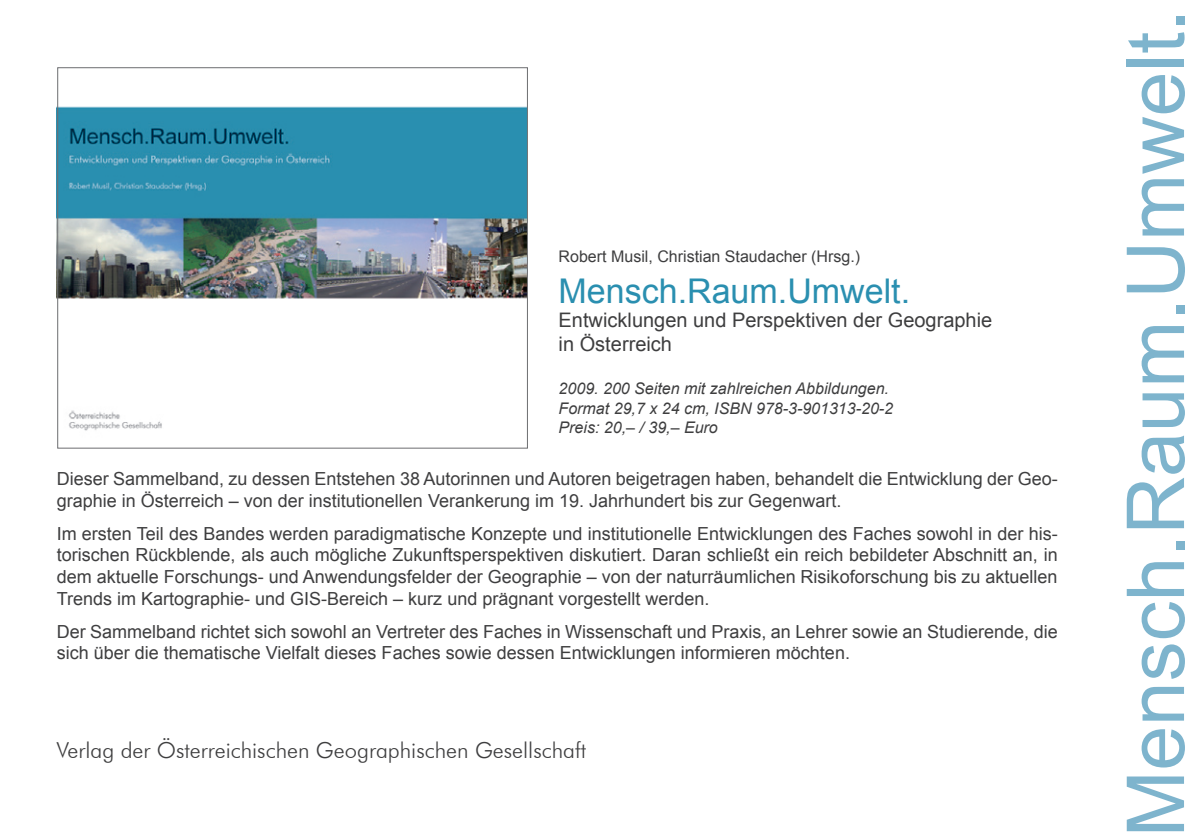
<style>
.page{position:relative;width:1191px;height:840px;background:#fff}
.page>*{position:absolute;margin:0;border:0;box-sizing:border-box;transform-origin:0 0}
.t1{font:80px "Arial";color:#7eb4cd}
.t2{font:34px "Arial";color:#2a8fb0}
.t3{font:300 22px "Futura BT";color:#3e3e3f}
.t4{font:20px/24px "Arial";color:#3e3e3f}
.t5{font:18px/21.6px "Arial";color:#3e3e3f}
.t6{font:italic 16px/19.2px "Arial";color:#3e3e3f}
.t7{font:16px "Arial";color:#3e3e3f}
</style>
<div class="page">
<img style="left:59px;top:106px;width:467px;height:325px">
<p class="t7" style="left:558px;top:246px;width:303px">Robert Musil, Christian Staudacher (Hrsg.)</p>
<h2 class="t2" style="left:558px;top:269px;width:353px">Mensch.Raum.Umwelt.</h2>
<p class="t4" style="left:558px;top:308px;width:435px">Entwicklungen und Perspektiven der Geographie in Österreich</p>
<p class="t6" style="left:558px;top:379px;width:336px">2009. 200 Seiten mit zahlreichen Abbildungen.<br>Format 29,7 x 24 cm, ISBN 978-3-901313-20-2<br>Preis: 20,– / 39,– Euro</p>
<p class="t5" style="left:57px;top:468px;width:1002px">Dieser Sammelband, zu dessen Entstehen 38 Autorinnen und Autoren beigetragen haben, behandelt die Entwicklung der Geo&shy;graphie in Österreich – von der institutionellen Verankerung im 19. Jahrhundert bis zur Gegenwart.</p>
<p class="t5" style="left:57px;top:522px;width:1002px;text-align:justify">Im ersten Teil des Bandes werden paradigmatische Konzepte und institutionelle Entwicklungen des Faches sowohl in der his&shy;torischen Rückblende, als auch mögliche Zukunftsperspektiven diskutiert. Daran schließt ein reich bebildeter Abschnitt an, in dem aktuelle Forschungs- und Anwendungsfelder der Geographie – von der naturräumlichen Risikoforschung bis zu aktuellen Trends im Kartographie- und GIS-Bereich – kurz und prägnant vorgestellt werden.</p>
<p class="t5" style="left:57px;top:620px;width:1002px">Der Sammelband richtet sich sowohl an Vertreter des Faches in Wissenschaft und Praxis, an Lehrer sowie an Studierende, die sich über die thematische Vielfalt dieses Faches sowie dessen Entwicklungen informieren möchten.</p>
<p class="t3" style="left:57px;top:736px;width:531px">Verlag der Österreichischen Geographischen Gesellschaft</p>
<h1 class="t1" style="left:1103px;top:836px;width:828px;rotate:-90deg">Mensch.Raum.Umwelt.</h1>
</div>
